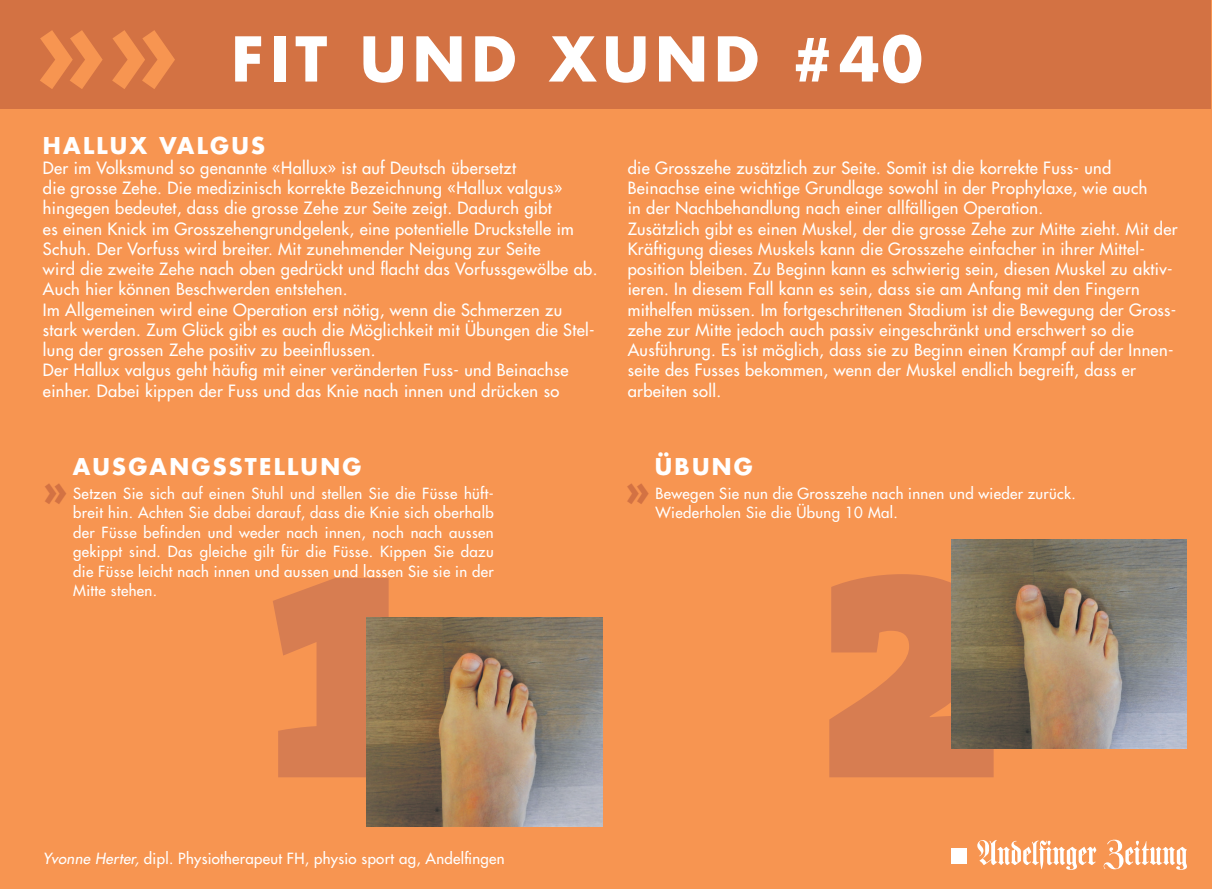
<style>
.page{position:relative;width:1212px;height:889px;background:#f79551}
.page>*{position:absolute;margin:0;border:0;box-sizing:border-box;transform-origin:0 0}
.t1{font:700 60px "Futura";letter-spacing:.1em;color:#fff}
.t2{font:800 45px "Futura";color:#d37243}
.t3{font:700 22.5px "Futura";letter-spacing:.1em;color:#fff}
.t4{font:16.5px/20.2px "Futura";letter-spacing:.02em;color:#fff}
.t5{font:15px/19.5px "Futura";letter-spacing:.025em;color:#fff;text-align:justify}
.s1{font-size:120px;color:#f79551}
.s2{font-style:italic}
</style>
<div class="page">
<div style="left:0;top:0;width:1211px;height:109px;background:#d37243"></div>
<svg style="left:829px;top:574px;width:164px;height:203px"></svg>
<svg style="left:273px;top:578px;width:116px;height:199px"></svg>
<div style="left:951px;top:848px;width:15px;height:16px;background:#fff"></div>
<svg style="left:977px;top:839px;width:210px;height:30px"></svg>
<img style="left:366px;top:617px;width:236px;height:209px">
<img style="left:951px;top:539px;width:236px;height:209px">
<h1 class="t1" style="left:33px;top:19px;width:891px"><span class="s1">»»</span> FIT UND XUND #40</h1>
<h3 class="t3" style="left:43px;top:130px;width:224px">HALLUX VALGUS</h3>
<p class="t4" style="left:43px;top:158px;width:556px">Der im Volksmund so genannte «Hallux» ist auf Deutsch übersetzt<br>die grosse Zehe. Die medizinisch korrekte Bezeichnung «Hallux valgus» hingegen bedeutet, dass die grosse Zehe zur Seite zeigt. Dadurch gibt<br>es einen Knick im Grosszehengrundgelenk, eine potentielle Druckstelle im Schuh. Der Vorfuss wird breiter. Mit zunehmender Neigung zur Seite<br>wird die zweite Zehe nach oben gedrückt und flacht das Vorfussgewölbe ab.<br>Auch hier können Beschwerden entstehen.<br>Im Allgemeinen wird eine Operation erst nötig, wenn die Schmerzen zu stark werden. Zum Glück gibt es auch die Möglichkeit mit Übungen die Stel&shy;lung der grossen Zehe positiv zu beeinflussen.<br>Der Hallux valgus geht häufig mit einer veränderten Fuss- und Beinachse einher. Dabei kippen der Fuss und das Knie nach innen und drücken so</p>
<p class="t4" style="left:628px;top:158px;width:551px">die Grosszehe zusätzlich zur Seite. Somit ist die korrekte Fuss- und Beinachse eine wichtige Grundlage sowohl in der Prophylaxe, wie auch<br>in der Nachbehandlung nach einer allfälligen Operation.<br>Zusätzlich gibt es einen Muskel, der die grosse Zehe zur Mitte zieht. Mit der Kräftigung dieses Muskels kann die Grosszehe einfacher in ihrer Mittel&shy;position bleiben. Zu Beginn kann es schwierig sein, diesen Muskel zu aktiv&shy;ieren. In diesem Fall kann es sein, dass sie am Anfang mit den Fingern mithelfen müssen. Im fortgeschrittenen Stadium ist die Bewegung der Gross&shy;zehe zur Mitte jedoch auch passiv eingeschränkt und erschwert so die Ausführung. Es ist möglich, dass sie zu Beginn einen Krampf auf der Innen&shy;seite des Fusses bekommen, wenn der Muskel endlich begreift, dass er arbeiten soll.</p>
<h3 class="t3" style="left:73px;top:451px;width:290px">AUSGANGSSTELLUNG</h3>
<h2 class="t2" style="left:43px;top:460px;width:27px">»</h2>
<p class="t5" style="left:73px;top:483px;width:422px">Setzen Sie sich auf einen Stuhl und stellen Sie die Füsse hüft&shy;breit hin. Achten Sie dabei darauf, dass die Knie sich oberhalb der Füsse befinden und weder nach innen, noch nach aussen gekippt sind. Das gleiche gilt für die Füsse. Kippen Sie dazu die Füsse leicht nach innen und aussen und lassen Sie sie in der Mitte stehen.</p>
<p class="t5" style="left:43px;top:848px;width:463px"><span class="s2">Yvonne Herter,</span> dipl. Physiotherapeut FH, physio sport ag, Andelfingen</p>
<h3 class="t3" style="left:655px;top:451px;width:100px">ÜBUNG</h3>
<h2 class="t2" style="left:625px;top:460px;width:27px">»</h2>
<p class="t5" style="left:655px;top:483px;width:422px">Bewegen Sie nun die Grosszehe nach innen und wieder zurück.<br>Wiederholen Sie die Übung 10 Mal.</p>
</div>
